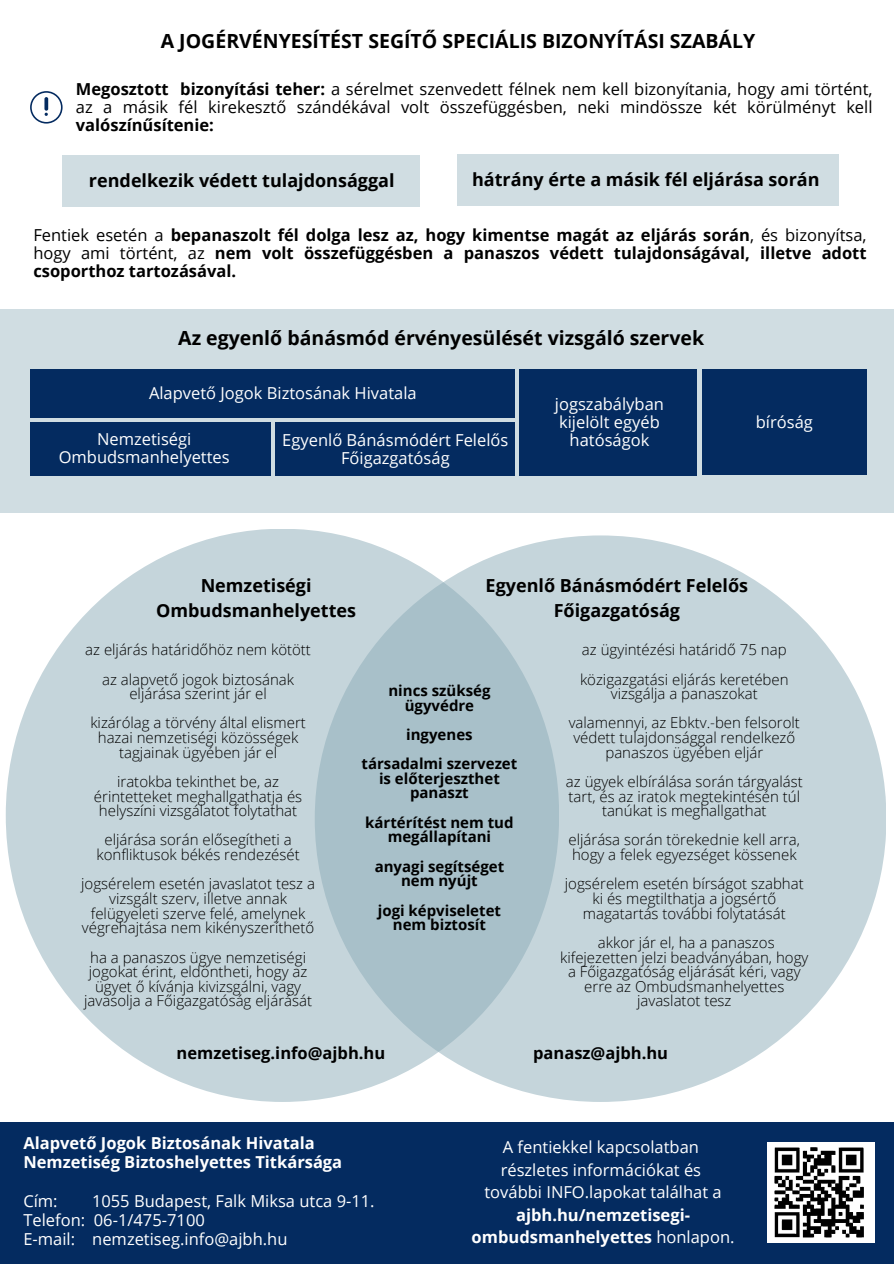
<style>
.page{position:relative;width:894px;height:1264px;background:#fff}
.page>*{position:absolute;margin:0;border:0;box-sizing:border-box;transform-origin:0 0}
.t1{font:700 19.5px "Open Sans";color:#000}
.t2{font:700 18px/24.8px "Open Sans";color:#000;text-align:center}
.t3{font:16.5px/18px "Open Sans";color:#fff;text-align:center}
.t4{font:700 16.5px/18px "Open Sans";color:#000;text-align:justify}
.t5{font:16.5px/18px "Open Sans";color:#000;text-align:justify}
.t6{font:700 16.5px/22.5px "Open Sans";color:#fff}
.t7{font:300 15px/14.7px "Open Sans";color:#000;text-align:center}
.t8{font:700 15px/14.7px "Open Sans";color:#000;text-align:center}
.s1{font-weight:700}
.s2{font-weight:400}
</style>
<div class="page">
<div style="left:0;top:310px;width:893px;height:203px;background:#d0dde2"></div>
<div style="left:519px;top:369px;width:177px;height:107px;background:#042b60"></div>
<div style="left:275px;top:422px;width:239px;height:54px;background:#042b60"></div>
<div style="left:30px;top:422px;width:240px;height:54px;background:#042b60"></div>
<div style="left:702px;top:369px;width:164px;height:106px;background:#042b60"></div>
<div style="left:30px;top:369px;width:484px;height:49px;background:#042b60"></div>
<div style="left:314px;top:535px;width:571px;height:566px;background:#c5d5db;border-radius:50%"></div>
<svg style="left:6px;top:528px;width:553px;height:573px;fill:#c5d5db"></svg>
<svg style="left:30px;top:91px;width:33px;height:33px"></svg>
<div style="left:63px;top:155px;width:357px;height:51px;background:#d0dde2"></div>
<div style="left:457px;top:154px;width:381px;height:52px;background:#d0dde2"></div>
<div style="left:0;top:1121px;width:893px;height:142px;background:#042b60"></div>
<img style="left:767px;top:1142px;width:107px;height:101px">
<p class="t1" style="left:161px;top:27px;width:595px">A JOGÉRVÉNYESÍTÉST SEGÍTŐ SPECIÁLIS BIZONYÍTÁSI SZABÁLY</p>
<p class="t5" style="left:76px;top:80px;width:798px"><span class="s1">Megosztott bizonyítási teher:</span> a sérelmet szenvedett félnek nem kell bizonyítania, hogy ami történt, az a másik fél kirekesztő szándékával volt összefüggésben, neki mindössze két körülményt kell <span class="s1">valószínűsítenie:</span></p>
<p class="t2" style="left:472px;top:167px;width:349px">hátrány érte a másik fél eljárása során</p>
<p class="t4" style="left:33px;top:226px;width:834px"><span class="s2">Fentiek esetén a</span> bepanaszolt fél dolga lesz az, hogy kimentse magát az eljárás során<span class="s2">, és bizonyítsa, hogy ami történt, az</span> nem volt összefüggésben a panaszos védett tulajdonságával, illetve adott csoporthoz tartozásával.</p>
<h1 class="t2" style="left:89px;top:167px;width:307px">rendelkezik védett tulajdonsággal</h1>
<p class="t1" style="left:178px;top:324px;width:527px">Az egyenlő bánásmód érvényesülését vizsgáló szervek</p>
<p class="t3" style="left:149px;top:384px;width:269px">Alapvető Jogok Biztosának Hivatala</p>
<h3 class="t3" style="left:554px;top:395px;width:111px">jogszabályban</h3>
<h3 class="t3" style="left:559px;top:413px;width:102px">kijelölt egyéb</h3>
<p class="t3" style="left:97px;top:429px;width:96px">Nemzetiségi</p>
<h3 class="t3" style="left:569px;top:431px;width:81px">hatóságok</h3>
<p class="t3" style="left:59px;top:447px;width:172px">Ombudsmanhelyettes</p>
<h3 class="t3" style="left:282px;top:430px;width:227px">Egyenlő Bánásmódért Felelős<br>Főigazgatóság</h3>
<h2 class="t3" style="left:755px;top:413px;width:59px">bíróság</h2>
<h3 class="t2" style="left:156px;top:573px;width:201px">Nemzetiségi<br>Ombudsmanhelyettes</h3>
<h3 class="t2" style="left:485px;top:573px;width:264px">Egyenlő Bánásmódért Felelős<br>Főigazgatóság</h3>
<p class="t7" style="left:85px;top:642px;width:227px">az eljárás határidőhöz nem kötött</p>
<p class="t7" style="left:102px;top:671px;width:193px">az alapvető jogok biztosának eljárása szerint jár el</p>
<h2 class="t7" style="left:90px;top:715px;width:217px">kizárólag a törvény által elismert hazai nemzetiségi közösségek tagjainak ügyében jár el</h2>
<h2 class="t7" style="left:94px;top:773px;width:210px">iratokba tekinthet be, az érintetteket meghallgathatja és helyszíni vizsgálatot folytathat</h2>
<p class="t7" style="left:96px;top:832px;width:205px">eljárása során elősegítheti a konfliktusok békés rendezését</p>
<h2 class="t7" style="left:81px;top:876px;width:235px">jogsérelem esetén javaslatot tesz a vizsgált szerv, illetve annak felügyeleti szerve felé, amelynek végrehajtása nem kikényszeríthető</h2>
<p class="t7" style="left:84px;top:949px;width:229px">ha a panaszos ügye nemzetiségi jogokat érint, eldöntheti, hogy az ügyet ő kívánja kivizsgálni, vagy javasolja a Főigazgatóság eljárását</p>
<p class="t8" style="left:388px;top:683px;width:104px">nincs szükség ügyvédre</p>
<p class="t8" style="left:406px;top:726px;width:68px">ingyenes</p>
<p class="t8" style="left:361px;top:756px;width:157px">társadalmi szervezet is előterjeszthet panaszt</p>
<p class="t8" style="left:365px;top:814px;width:150px">kártérítést nem tud megállapítani</p>
<p class="t8" style="left:374px;top:858px;width:131px">anyagi segítséget nem nyújt</p>
<p class="t8" style="left:377px;top:902px;width:125px">jogi képviseletet</p>
<h2 class="t8" style="left:393px;top:917px;width:95px">nem biztosít</h2>
<p class="t7" style="left:582px;top:642px;width:206px">az ügyintézési határidő 75 nap</p>
<p class="t7" style="left:580px;top:671px;width:210px">közigazgatási eljárás keretében vizsgálja a panaszokat</p>
<p class="t7" style="left:568px;top:715px;width:232px">valamennyi, az Ebktv.-ben felsorolt védett tulajdonsággal rendelkező panaszos ügyében eljár</p>
<p class="t7" style="left:565px;top:773px;width:238px">az ügyek elbírálása során tárgyalást tart, és az iratok megtekintésén túl tanúkat is meghallgathat</p>
<p class="t7" style="left:568px;top:832px;width:233px;text-align:left">eljárása során törekednie kell arra, hogy a felek egyezséget kössenek</p>
<p class="t7" style="left:564px;top:876px;width:240px">jogsérelem esetén bírságot szabhat ki és megtilthatja a jogsértő magatartás további folytatását</p>
<h3 class="t7" style="left:560px;top:934px;width:250px">akkor jár el, ha a panaszos kifejezetten jelzi beadványában, hogy a Főigazgatóság eljárását kéri, vagy erre az Ombudsmanhelyettes javaslatot tesz</h3>
<p class="t4" style="left:176px;top:1043px;width:210px">nemzetiseg.info@ajbh.hu</p>
<p class="t4" style="left:533px;top:1043px;width:136px">panasz@ajbh.hu</p>
<h3 class="t6" style="left:23px;top:1133px;width:320px;line-height:19.2px">Alapvető Jogok Biztosának Hivatala<br>Nemzetiség Biztoshelyettes Titkársága</h3>
<p class="t3" style="left:23px;top:1191px;width:36px">Cím:</p>
<p class="t3" style="left:92px;top:1191px;width:284px">1055 Budapest, Falk Miksa utca 9-11.</p>
<p class="t3" style="left:23px;top:1210px;width:183px">Telefon: 06-1/475-7100</p>
<p class="t3" style="left:23px;top:1229px;width:265px">E-mail: nemzetiseg.info@ajbh.hu</p>
<p class="t3" style="left:502px;top:1137px;width:198px">A fentiekkel kapcsolatban</p>
<p class="t3" style="left:500px;top:1160px;width:202px">részletes információkat és</p>
<p class="t6" style="left:471px;top:1180px;width:264px;text-align:center"><span class="s2">további INFO.lapokat találhat a </span>ajbh.hu/nemzetisegi&shy;ombudsmanhelyettes <span class="s2">honlapon.</span></p>
</div>
